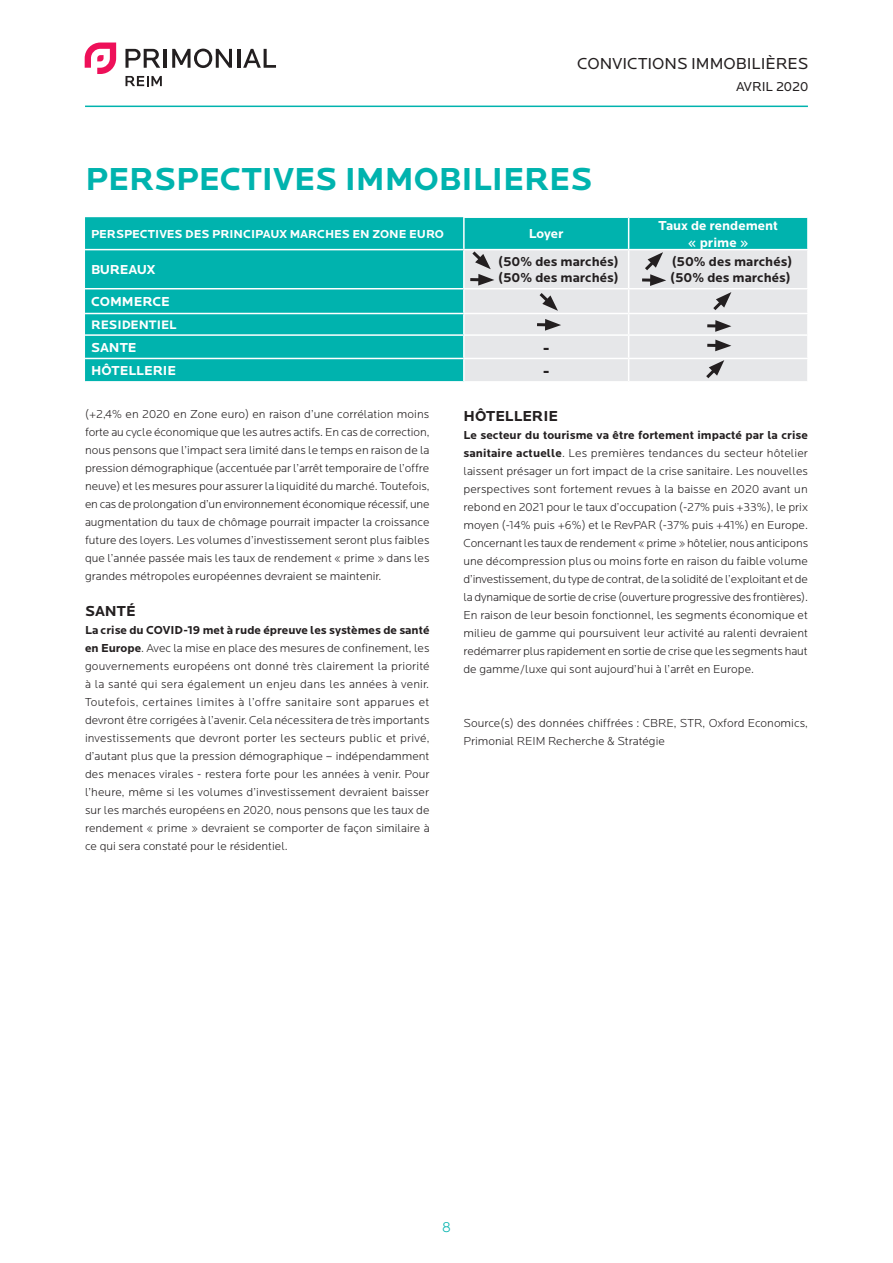
<style>
.page{position:relative;width:893px;height:1263px;background:#fff}
.page>*{position:absolute;margin:0;border:0;box-sizing:border-box;transform-origin:0 0}
.t1{font:700 33px "Locator";color:#00b3ae}
.t2{font:700 18px "Locator";color:#231f20}
.t3{font:16.5px "Locator";color:#231f20}
.Text{font:700 15px "Locator";color:#231f20}
.t4{font:300 15px "Locator";color:#00b3ae}
.t5{font:700 13.5px "Locator";color:#231f20}
.t6{font:700 13.5px "Locator";color:#fff}
.t7{font:13.5px "Locator";color:#231f20}
.t8{font:700 13.5px "Locator";letter-spacing:-.02em;color:#fff}
.t9{font:700 12.75px "Locator";color:#fff}
.Text-2{font:300 12px/18px "Locator";color:#231f20;text-align:justify}
.t10{font:700 12px "Locator";color:#fff}
.s1{font-weight:700}
</style>
<div class="page">
<hr style="left:85px;top:106px;width:723px;height:1px;background:#00b3ae">
<svg style="left:125px;top:49px;width:35px;height:19px"></svg>
<hr style="left:164px;top:49px;width:3px;height:19px;background:#231f20">
<svg style="left:172px;top:49px;width:60px;height:19px"></svg>
<hr style="left:237px;top:49px;width:3px;height:19px;background:#231f20">
<svg style="left:243px;top:49px;width:33px;height:19px"></svg>
<svg style="left:85px;top:43px;width:31px;height:31px"></svg>
<svg style="left:126px;top:76px;width:36px;height:10px"></svg>
<div style="left:85px;top:217px;width:722px;height:164px;background:#00b3ae"></div>
<div style="left:465px;top:250px;width:342px;height:131px;background:#e6e7e9"></div>
<hr style="left:85px;top:249px;width:379px;height:1px;background:#fff">
<hr style="left:85px;top:288px;width:379px;height:1px;background:#fff">
<hr style="left:85px;top:313px;width:379px;height:1px;background:#fff">
<hr style="left:85px;top:334px;width:379px;height:2px;background:#fff">
<hr style="left:85px;top:358px;width:379px;height:1px;background:#fff">
<hr style="left:463px;top:216px;width:166px;height:2px;background:#fff">
<hr style="left:463px;top:218px;width:2px;height:31px;background:#fff">
<hr style="left:629px;top:216px;width:180px;height:2px;background:#fff">
<hr style="left:628px;top:218px;width:1px;height:31px;background:#fff">
<hr style="left:464px;top:249px;width:165px;height:1px;background:#fff">
<hr style="left:463px;top:250px;width:2px;height:38px;background:#fff">
<hr style="left:629px;top:249px;width:180px;height:1px;background:#fff">
<hr style="left:628px;top:250px;width:1px;height:38px;background:#fff">
<hr style="left:464px;top:288px;width:165px;height:1px;background:#fff">
<hr style="left:463px;top:289px;width:2px;height:24px;background:#fff">
<hr style="left:629px;top:288px;width:180px;height:1px;background:#fff">
<hr style="left:464px;top:313px;width:165px;height:1px;background:#fff">
<hr style="left:463px;top:314px;width:2px;height:20px;background:#fff">
<hr style="left:629px;top:313px;width:180px;height:1px;background:#fff">
<hr style="left:464px;top:334px;width:165px;height:2px;background:#fff">
<hr style="left:463px;top:336px;width:2px;height:22px;background:#fff">
<hr style="left:629px;top:334px;width:180px;height:2px;background:#fff">
<hr style="left:464px;top:358px;width:165px;height:1px;background:#fff">
<hr style="left:463px;top:359px;width:2px;height:22px;background:#fff">
<hr style="left:629px;top:358px;width:180px;height:1px;background:#fff">
<svg style="left:628px;top:289px;width:1px;height:92px"></svg>
<svg style="left:710px;top:292px;width:21px;height:21px"></svg>
<svg style="left:469px;top:248px;width:25px;height:38px"></svg>
<svg style="left:642px;top:252px;width:24px;height:34px"></svg>
<svg style="left:536px;top:290px;width:22px;height:21px"></svg>
<hr style="left:537px;top:323px;width:14px;height:3px;background:#231f20">
<svg style="left:545px;top:319px;width:16px;height:12px"></svg>
<svg style="left:707px;top:324px;width:8px;height:4px"></svg>
<svg style="left:715px;top:320px;width:16px;height:12px"></svg>
<hr style="left:707px;top:344px;width:14px;height:3px;background:#231f20">
<svg style="left:715px;top:340px;width:16px;height:11px"></svg>
<svg style="left:703px;top:360px;width:21px;height:21px"></svg>
<h3 class="t3" style="left:577px;top:54px;width:232px">CONVICTIONS IMMOBILIÈRES</h3>
<p class="t7" style="left:736px;top:79px;width:74px">AVRIL 2020</p>
<p class="t1" style="left:85px;top:160px;width:508px">PERSPECTIVES IMMOBILIERES</p>
<p class="t10" style="left:91px;top:227px;width:354px">PERSPECTIVES DES PRINCIPAUX MARCHES EN ZONE EURO</p>
<p class="t6" style="left:529px;top:226px;width:36px">Loyer</p>
<p class="t8" style="left:91px;top:262px;width:66px">BUREAUX</p>
<p class="t5" style="left:498px;top:254px;width:122px">(50% des marchés)</p>
<p class="t5" style="left:498px;top:270px;width:122px">(50% des marchés)</p>
<p class="t6" style="left:91px;top:294px;width:80px">COMMERCE</p>
<p class="t9" style="left:91px;top:317px;width:87px">RESIDENTIEL</p>
<p class="t6" style="left:91px;top:339px;width:47px">SANTE</p>
<p class="t2" style="left:543px;top:337px;width:8px">-</p>
<p class="t6" style="left:91px;top:363px;width:87px">HÔTELLERIE</p>
<p class="t2" style="left:543px;top:360px;width:8px">-</p>
<p class="t6" style="left:658px;top:218px;width:121px">Taux de rendement</p>
<p class="t6" style="left:688px;top:234px;width:61px">« prime »</p>
<p class="t5" style="left:672px;top:254px;width:122px">(50% des marchés)</p>
<p class="t5" style="left:670px;top:270px;width:122px">(50% des marchés)</p>
<p class="Text-2" style="left:85px;top:405px;width:346px">(+2,4% en 2020 en Zone euro) en raison d’une corrélation moins forte au cycle économique que les autres actifs. En cas de correction, nous pensons que l’impact sera limité dans le temps en raison de la pression démographique (accentuée par l’arrêt temporaire de l’offre neuve) et les mesures pour assurer la liquidité du marché. Toutefois, en cas de prolongation d’un environnement économique récessif, une augmentation du taux de chômage pourrait impacter la croissance future des loyers. Les volumes d’investissement seront plus faibles que l’année passée mais les taux de rendement « prime » dans les grandes métropoles européennes devraient se maintenir.</p>
<p class="Text" style="left:85px;top:603px;width:52px">SANTÉ</p>
<p class="Text-2" style="left:85px;top:621px;width:346px"><span class="s1">La crise du COVID-19 met à rude épreuve les systèmes de santé en Europe</span>. Avec la mise en place des mesures de confinement, les gouvernements européens ont donné très clairement la priorité à la santé qui sera également un enjeu dans les années à venir.<br>Toutefois, certaines limites à l’offre sanitaire sont apparues et devront être corrigées à l’avenir. Cela nécessitera de très importants investissements que devront porter les secteurs public et privé, d’autant plus que la pression démographique – indépendamment des menaces virales - restera forte pour les années à venir. Pour l’heure, même si les volumes d’investissement devraient baisser sur les marchés européens en 2020, nous pensons que les taux de rendement « prime » devraient se comporter de façon similaire à ce qui sera constaté pour le résidentiel.</p>
<p class="Text" style="left:463px;top:407px;width:96px">HÔTELLERIE</p>
<p class="Text-2" style="left:463px;top:426px;width:346px"><span class="s1">Le secteur du tourisme va être fortement impacté par la crise sanitaire actuelle</span>. Les premières tendances du secteur hôtelier laissent présager un fort impact de la crise sanitaire. Les nouvelles perspectives sont fortement revues à la baisse en 2020 avant un rebond en 2021 pour le taux d’occupation (-27% puis +33%), le prix moyen (-14% puis +6%) et le RevPAR (-37% puis +41%) en Europe.<br>Concernant les taux de rendement « prime » hôtelier, nous anticipons une décompression plus ou moins forte en raison du faible volume d’investissement, du type de contrat, de la solidité de l’exploitant et de la dynamique de sortie de crise (ouverture progressive des frontières).<br>En raison de leur besoin fonctionnel, les segments économique et milieu de gamme qui poursuivent leur activité au ralenti devraient redémarrer plus rapidement en sortie de crise que les segments haut de gamme/luxe qui sont aujourd’hui à l’arrêt en Europe.</p>
<p class="Text-2" style="left:463px;top:714px;width:346px">Source(s) des données chiffrées : CBRE, STR, Oxford Economics,<br>Primonial REIM Recherche &amp; Stratégie</p>
<p class="t4" style="left:442px;top:1218px;width:10px">8</p>
</div>
